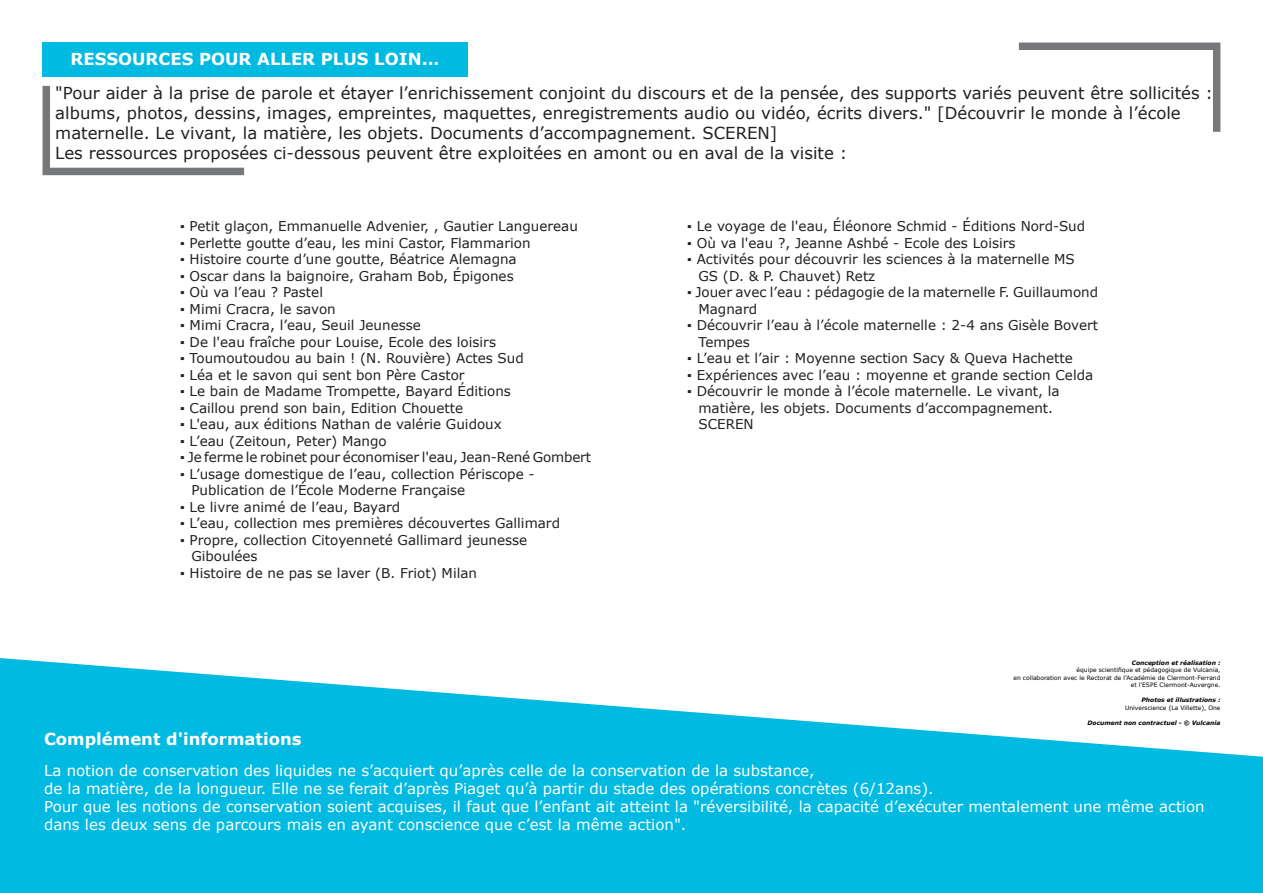
<style>
.page{position:relative;width:1263px;height:893px;background:#fff}
.page>*{position:absolute;margin:0;border:0;box-sizing:border-box;transform-origin:0 0}
.t1{font:16.5px/19.8px "Verdana";color:#231f20}
.t2{font:700 16.5px "Verdana";color:#fff}
.t3{font:15px/18px "Verdana";color:#fff}
.t4{font:13.5px/16.5px "Verdana";color:#231f20}
.t5{font:6px/7.5px "Verdana";color:#000;text-align:right}
.t6{font:italic 700 6px "Verdana";color:#000}
</style>
<div class="page">
<svg style="left:42px;top:85px;width:203px;height:91px"></svg>
<svg style="left:1018px;top:42px;width:203px;height:90px"></svg>
<svg style="left:0;top:658px;width:1263px;height:235px;fill:#00bae2"></svg>
<div style="left:43px;top:43px;width:425px;height:34px;background:#00bae2"></div>
<p class="t2" style="left:71px;top:52px;width:370px">RESSOURCES POUR ALLER PLUS LOIN...</p>
<p class="t1" style="left:55px;top:83px;width:1159px">"Pour aider à la prise de parole et étayer l’enrichissement conjoint du discours et de la pensée, des supports variés peuvent être sollicités : albums, photos, dessins, images, empreintes, maquettes, enregistrements audio ou vidéo, écrits divers." [Découvrir le monde à l’école maternelle. Le vivant, la matière, les objets. Documents d’accompagnement. SCEREN]<br>Les ressources proposées ci-dessous peuvent être exploitées en amont ou en aval de la visite :</p>
<p class="t4" style="left:180px;top:218px;width:399px">▪ Petit glaçon, Emmanuelle Advenier, , Gautier Languereau</p>
<p class="t4" style="left:180px;top:234px;width:352px">▪ Perlette goutte d’eau, les mini Castor, Flammarion</p>
<p class="t4" style="left:180px;top:251px;width:338px">▪ Histoire courte d’une goutte, Béatrice Alemagna</p>
<p class="t4" style="left:180px;top:267px;width:335px">▪ Oscar dans la baignoire, Graham Bob, Épigones</p>
<p class="t4" style="left:180px;top:284px;width:144px">▪ Où va l’eau ? Pastel</p>
<p class="t4" style="left:180px;top:300px;width:157px">▪ Mimi Cracra, le savon</p>
<p class="t4" style="left:180px;top:317px;width:242px">▪ Mimi Cracra, l’eau, Seuil Jeunesse</p>
<p class="t4" style="left:180px;top:333px;width:317px">▪ De l'eau fraîche pour Louise, Ecole des loisirs</p>
<p class="t4" style="left:180px;top:350px;width:345px">▪ Toumoutoudou au bain ! (N. Rouvière) Actes Sud</p>
<p class="t4" style="left:180px;top:366px;width:286px">▪ Léa et le savon qui sent bon Père Castor</p>
<p class="t4" style="left:180px;top:383px;width:332px">▪ Le bain de Madame Trompette, Bayard Éditions</p>
<p class="t4" style="left:180px;top:399px;width:285px">▪ Caillou prend son bain, Edition Chouette</p>
<p class="t4" style="left:180px;top:416px;width:323px">▪ L'eau, aux éditions Nathan de valérie Guidoux</p>
<p class="t4" style="left:180px;top:432px;width:208px">▪ L’eau (Zeitoun, Peter) Mango</p>
<p class="t4" style="left:180px;top:449px;width:413px">▪ Je ferme le robinet pour économiser l'eau, Jean-René Gombert</p>
<p class="t4" style="left:191px;top:465px;width:345px;text-indent:-11px">▪ L’usage domestique de l’eau, collection Périscope -<br>Publication de l’École Moderne Française</p>
<p class="t4" style="left:180px;top:498px;width:222px">▪ Le livre animé de l’eau, Bayard</p>
<p class="t4" style="left:180px;top:515px;width:381px">▪ L’eau, collection mes premières découvertes Gallimard</p>
<p class="t4" style="left:191px;top:531px;width:337px;text-indent:-11px">▪ Propre, collection Citoyenneté Gallimard jeunesse<br>Giboulées</p>
<p class="t4" style="left:180px;top:564px;width:298px">▪ Histoire de ne pas se laver (B. Friot) Milan</p>
<p class="t4" style="left:687px;top:218px;width:399px">▪ Le voyage de l'eau, Éléonore Schmid - Éditions Nord-Sud</p>
<p class="t4" style="left:687px;top:234px;width:330px">▪ Où va l'eau ?, Jeanne Ashbé - Ecole des Loisirs</p>
<p class="t4" style="left:698px;top:251px;width:378px;text-indent:-11px">▪ Activités pour découvrir les sciences à la maternelle MS<br>GS (D. &amp; P. Chauvet) Retz</p>
<p class="t4" style="left:698px;top:284px;width:401px;text-indent:-11px">▪ Jouer avec l’eau : pédagogie de la maternelle F. Guillaumond<br>Magnard</p>
<p class="t4" style="left:698px;top:317px;width:401px;text-indent:-11px">▪ Découvrir l’eau à l’école maternelle : 2-4 ans Gisèle Bovert<br>Tempes</p>
<p class="t4" style="left:687px;top:350px;width:387px">▪ L’eau et l’air : Moyenne section Sacy &amp; Queva Hachette</p>
<p class="t4" style="left:687px;top:366px;width:407px">▪ Expériences avec l’eau : moyenne et grande section Celda</p>
<p class="t4" style="left:698px;top:383px;width:363px;text-indent:-11px">▪ Découvrir le monde à l’école maternelle. Le vivant, la matière, les objets. Documents d’accompagnement.<br>SCEREN</p>
<p class="t6" style="left:1132px;top:660px;width:90px">Conception et réalisation :</p>
<p class="t5" style="left:1013px;top:666px;width:208px">équipe scientifique et pédagogique de Vulcania,<br>en collaboration avec le Rectorat de l’Académie de Clermont-Ferrand et l'ESPE Clermont-Auvergne.</p>
<p class="t6" style="left:1141px;top:697px;width:80px">Photos et illustrations :</p>
<p class="t5" style="left:1125px;top:703px;width:97px">Universcience (La Villette), One</p>
<p class="t6" style="left:1088px;top:720px;width:134px">Document non contractuel - © Vulcania</p>
<p class="t2" style="left:44px;top:731px;width:259px">Complément d'informations</p>
<p class="t3" style="left:44px;top:762px;width:1162px">La notion de conservation des liquides ne s’acquiert qu’après celle de la conservation de la substance,<br>de la matière, de la longueur. Elle ne se ferait d’après Piaget qu’à partir du stade des opérations concrètes (6/12ans).<br>Pour que les notions de conservation soient acquises, il faut que l’enfant ait atteint la "réversibilité, la capacité d’exécuter mentalement une même action dans les deux sens de parcours mais en ayant conscience que c’est la même action".</p>
</div>
